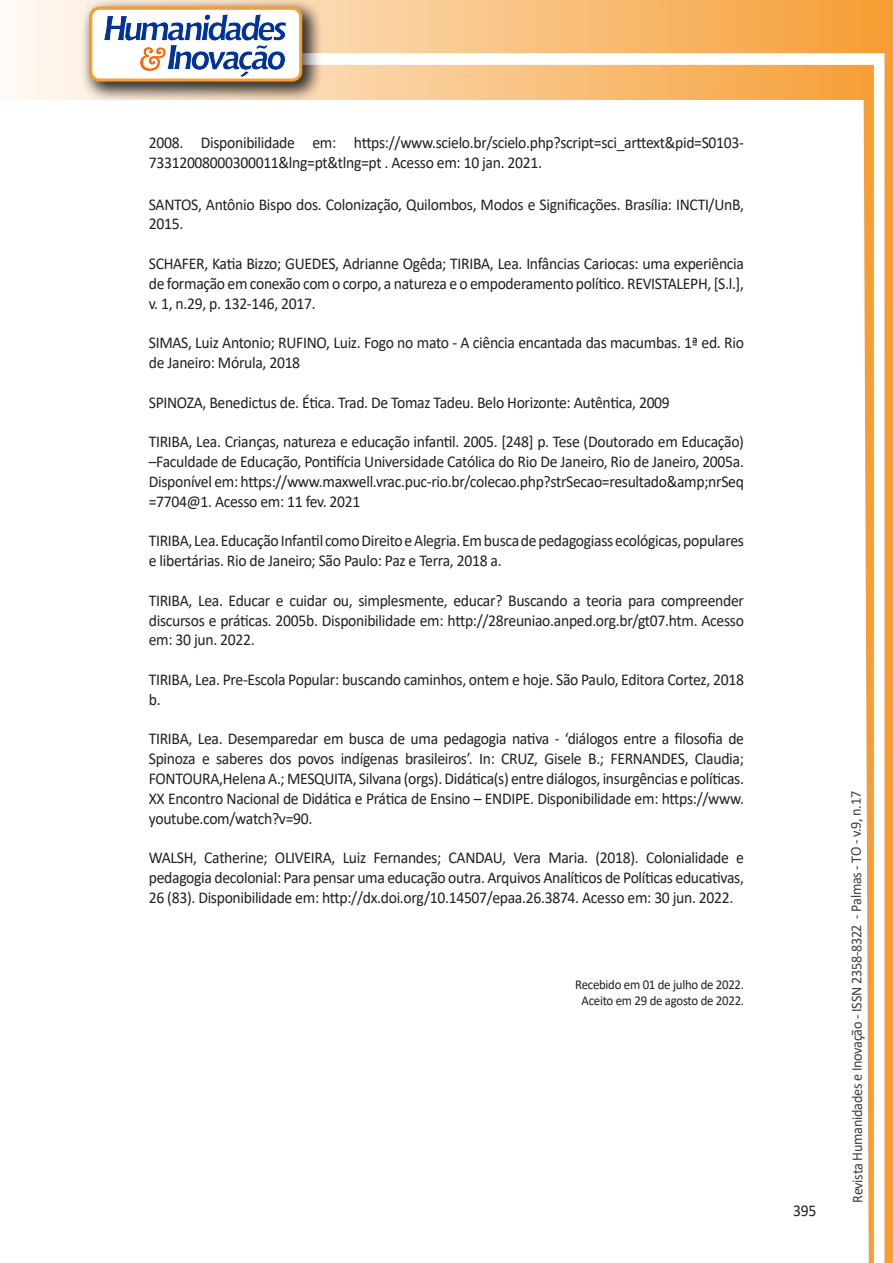
<style>
.page{position:relative;width:893px;height:1263px;background:#fff}
.page>*{position:absolute;margin:0;border:0;box-sizing:border-box;transform-origin:0 0}
.texto{font:16.5px/19.8px "Calibri";letter-spacing:-.02em;color:#231f20;scale:.95 1}
.t1{font:15px "Calibri";letter-spacing:-.025em;color:#3e3e3f;scale:.95 1}
.texto-2{font:13.5px "Calibri";letter-spacing:-.02em;color:#231f20;scale:.95 1}
</style>
<div class="page">
<svg style="left:5px;top:0;width:858px;height:100px;background:#f9c484"></svg>
<div style="left:302px;top:53px;width:582px;height:12px;background:#fff;border:2px solid #fff"></div>
<svg style="left:863px;top:0;width:30px;height:1263px"></svg>
<div style="left:81px;top:0;width:241px;height:102px;background:#231f20;opacity:.75"></div>
<div style="left:91px;top:8px;width:210px;height:72px;background:#fff;border-radius:9px"></div>
<img style="left:104px;top:14px;width:181px;height:62px">
<div style="left:89px;top:7px;width:213px;height:75px;border:3px solid #f69e34;border-radius:9px"></div>
<p class="texto" style="left:149px;top:133px;width:628px">2008. Disponibilidade em: https://www.scielo.br/scielo.php?script=sci_arttext&amp;pid=S0103-<br>73312008000300011&amp;lng=pt&amp;tlng=pt . Acesso em: 10 jan. 2021.</p>
<p class="texto" style="left:149px;top:194px;width:628px">SANTOS, Antônio Bispo dos. Colonização, Quilombos, Modos e Significações. Brasília: INCTI/UnB,<br>2015.</p>
<p class="texto" style="left:149px;top:253px;width:628px;text-align:justify">SCHAFER, Katia Bizzo; GUEDES, Adrianne Ogêda; TIRIBA, Lea. Infâncias Cariocas: uma experiência de formação em conexão com o corpo, a natureza e o empoderamento político. REVISTALEPH, [S.l.], v. 1, n.29, p. 132-146, 2017.</p>
<p class="texto" style="left:149px;top:332px;width:628px">SIMAS, Luiz Antonio; RUFINO, Luiz. Fogo no mato - A ciência encantada das macumbas. 1ª ed. Rio de Janeiro: Mórula, 2018</p>
<p class="texto" style="left:149px;top:392px;width:550px">SPINOZA, Benedictus de. Ética. Trad. De Tomaz Tadeu. Belo Horizonte: Autêntica, 2009</p>
<p class="texto" style="left:149px;top:431px;width:628px;text-align:justify">TIRIBA, Lea. Crianças, natureza e educação infantil. 2005. [248] p. Tese (Doutorado em Educação) –Faculdade de Educação, Pontifícia Universidade Católica do Rio De Janeiro, Rio de Janeiro, 2005a.<br>Disponível em: https://www.maxwell.vrac.puc-rio.br/colecao.php?strSecao=resultado&amp;amp;nrSeq =7704@1. Acesso em: 11 fev. 2021</p>
<p class="texto" style="left:149px;top:530px;width:628px">TIRIBA, Lea. Educação Infantil como Direito e Alegria. Em busca de pedagogiass ecológicas, populares e libertárias. Rio de Janeiro; São Paulo: Paz e Terra, 2018 a.</p>
<p class="texto" style="left:149px;top:590px;width:628px;text-align:justify">TIRIBA, Lea. Educar e cuidar ou, simplesmente, educar? Buscando a teoria para compreender discursos e práticas. 2005b. Disponibilidade em: http://28reuniao.anped.org.br/gt07.htm. Acesso em: 30 jun. 2022.</p>
<p class="texto" style="left:149px;top:669px;width:628px">TIRIBA, Lea. Pre-Escola Popular: buscando caminhos, ontem e hoje. São Paulo, Editora Cortez, 2018 b.</p>
<p class="texto" style="left:149px;top:728px;width:628px;text-align:justify">TIRIBA, Lea. Desemparedar em busca de uma pedagogia nativa - ‘diálogos entre a filosofia de Spinoza e saberes dos povos indígenas brasileiros’. In: CRUZ, Gisele B.; FERNANDES, Claudia; FONTOURA,Helena A.; MESQUITA, Silvana (orgs). Didática(s) entre diálogos, insurgências e políticas.<br>XX Encontro Nacional de Didática e Prática de Ensino – ENDIPE. Disponibilidade em: https://www. youtube.com/watch?v=90.</p>
<p class="texto" style="left:149px;top:847px;width:628px;text-align:justify">WALSH, Catherine; OLIVEIRA, Luiz Fernandes; CANDAU, Vera Maria. (2018). Colonialidade e pedagogia decolonial: Para pensar uma educação outra. Arquivos Analíticos de Políticas educativas, 26 (83). Disponibilidade em: http://dx.doi.org/10.14507/epaa.26.3874. Acesso em: 30 jun. 2022.</p>
<p class="texto-2" style="left:575px;top:975px;width:179px">Recebido em 01 de julho de 2022.</p>
<p class="texto-2" style="left:582px;top:991px;width:173px">Aceito em 29 de agosto de 2022.</p>
<p class="texto" style="left:793px;top:1200px;width:26px">395</p>
<p class="t1" style="left:846px;top:1203px;width:435px;rotate:-90deg">Revista Humanidades e Inovação - ISSN 2358-8322 - Palmas - TO - v.9, n.17</p>
</div>
